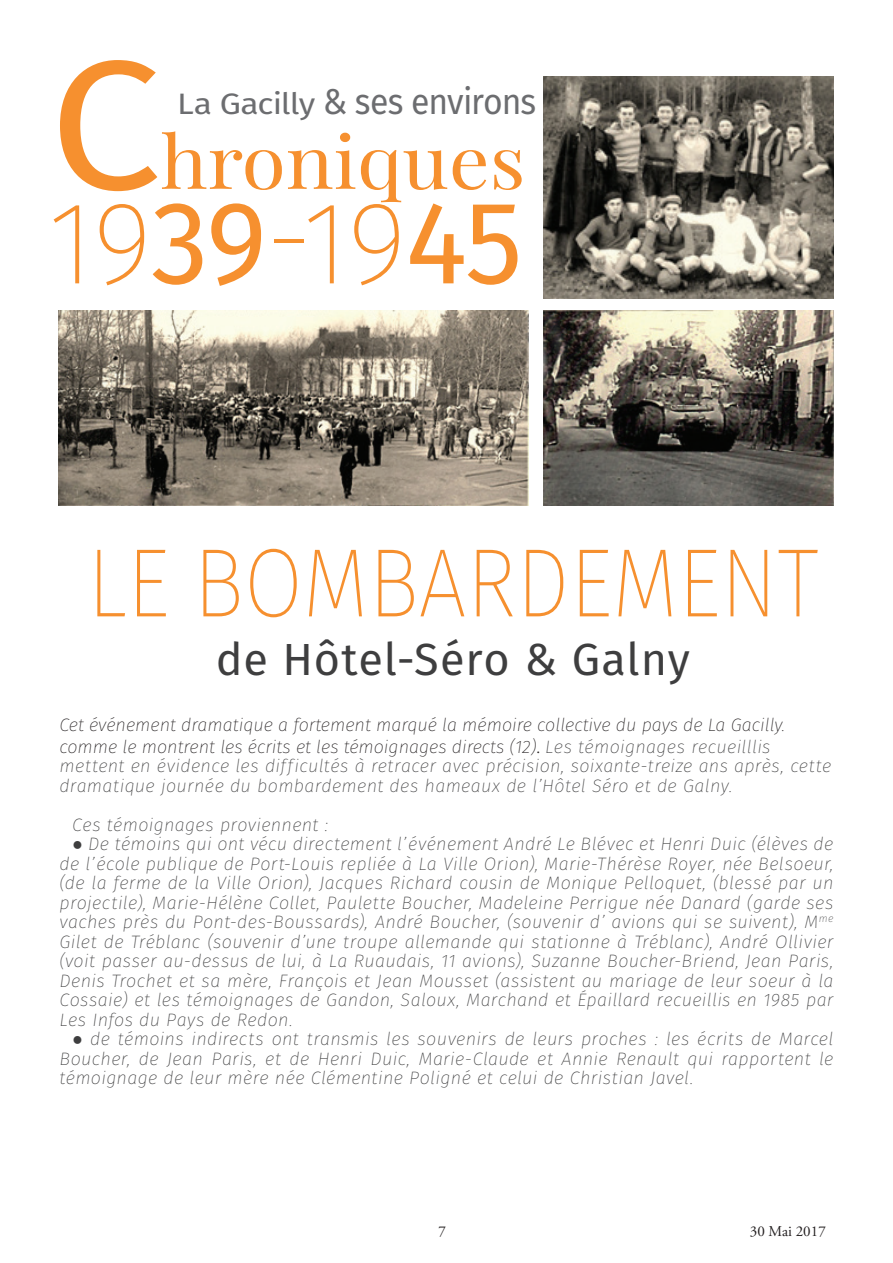
<style>
.page{position:relative;width:893px;height:1263px;background:#fff}
.page>*{position:absolute;margin:0;border:0;box-sizing:border-box;transform-origin:0 0}
.t1{font:183.9px "Fira Sans";color:#f6902f;scale:1.09 1}
.t2{font:200 117.75px "Fira Sans";color:#f6902f}
.t3{font:200 97.5px "Fira Sans";color:#f6902f;scale:.88 1}
.t4{font:73.5px "Playfair Display";color:#f6902f;scale:1.09 1}
.t5{font:45px "Fira Sans";letter-spacing:.02em;color:#3e3e3f}
.t6{font:36px "Fira Sans";letter-spacing:-.03em;color:#6c6d70;scale:.94 1}
.t7{font:italic 200 18px/19.5px "Fira Sans";letter-spacing:.015em;color:#3e3e3f;text-align:justify}
.t8{font:italic 200 18px/21.6px "Fira Sans";color:#231f20}
.t9{font:15px "Adobe Garamond Pro";color:#231f20}
.s1{font-size:29.55px}
.s2{font-weight:400}
.s3{font-weight:300;font-style:normal}
.s4{color:#3e3e3f}
.s5{font-family:"Times New Roman";font-weight:400;font-style:normal}
</style>
<div class="page">
<img style="left:59px;top:310px;width:469px;height:196px">
<img style="left:544px;top:310px;width:289px;height:196px">
<img style="left:544px;top:77px;width:289px;height:221px">
<h1 class="t1" style="left:49px;top:-14px;width:105px">C</h1>
<h3 class="t6" style="left:177px;top:74px;width:383px"><span class="s1">La Gacilly</span> &amp; ses environs</h3>
<h3 class="t4" style="left:160px;top:115px;width:336px">hroniques</h3>
<h2 class="t2" style="left:48px;top:160px;width:476px">19<span class="s2">39</span>-19<span class="s2">45</span></h2>
<h3 class="t3" style="left:87px;top:514px;width:833px">LE BOMBARDEMENT</h3>
<h3 class="t5" style="left:216px;top:625px;width:475px">de Hôtel-Séro &amp; Galny</h3>
<p class="t8" style="left:60px;top:714px;width:727px">Cet événement dramatique a fortement marqué la mémoire collective du pays de La Gacilly. comme le montrent les écrits et les témoignages directs (12)<span class="s3">.</span> <span class="s4">Les témoignages recueilllis</span></p>
<p class="t7" style="left:60px;top:756px;width:773px">mettent en évidence les difficultés à retracer avec précision, soixante-treize ans après, cette dramatique journée du bombardement des hameaux de l’Hôtel Séro et de Galny.</p>
<p class="t7" style="left:72px;top:815px;width:257px">Ces témoignages proviennent :</p>
<p class="t7" style="left:60px;top:834px;width:775px;text-indent:13px"><span class="s5">●</span> De témoins qui ont vécu directement l’événement André Le Blévec et Henri Duic (élèves de de l’école publique de Port-Louis repliée à La Ville Orion), Marie-Thérèse Royer, née Belsoeur, (de la ferme de la Ville Orion), Jacques Richard cousin de Monique Pelloquet, (blessé par un projectile), Marie-Hélène Collet, Paulette Boucher, Madeleine Perrigue née Danard (garde ses vaches près du Pont-des-Boussards), André Boucher, (souvenir d’ avions qui se suivent), M<sup>me </sup>Gilet de Tréblanc (souvenir d’une troupe allemande qui stationne à Tréblanc), André Ollivier (voit passer au-dessus de lui, à La Ruaudais, 11 avions), Suzanne Boucher-Briend, Jean Paris, Denis Trochet et sa mère, François et Jean Mousset (assistent au mariage de leur soeur à la Cossaie) et les témoignages de Gandon, Saloux, Marchand et Épaillard recueillis en 1985 par Les Infos du Pays de Redon.</p>
<p class="t7" style="left:60px;top:1029px;width:775px;text-indent:13px"><span class="s5">●</span> de témoins indirects ont transmis les souvenirs de leurs proches : les écrits de Marcel Boucher, de Jean Paris, et de Henri Duic, Marie-Claude et Annie Renault qui rapportent le témoignage de leur mère née Clémentine Poligné et celui de Christian Javel.</p>
<p class="t9" style="left:439px;top:1222px;width:9px">7</p>
<p class="t9" style="left:750px;top:1222px;width:77px">30 Mai 2017</p>
</div>
